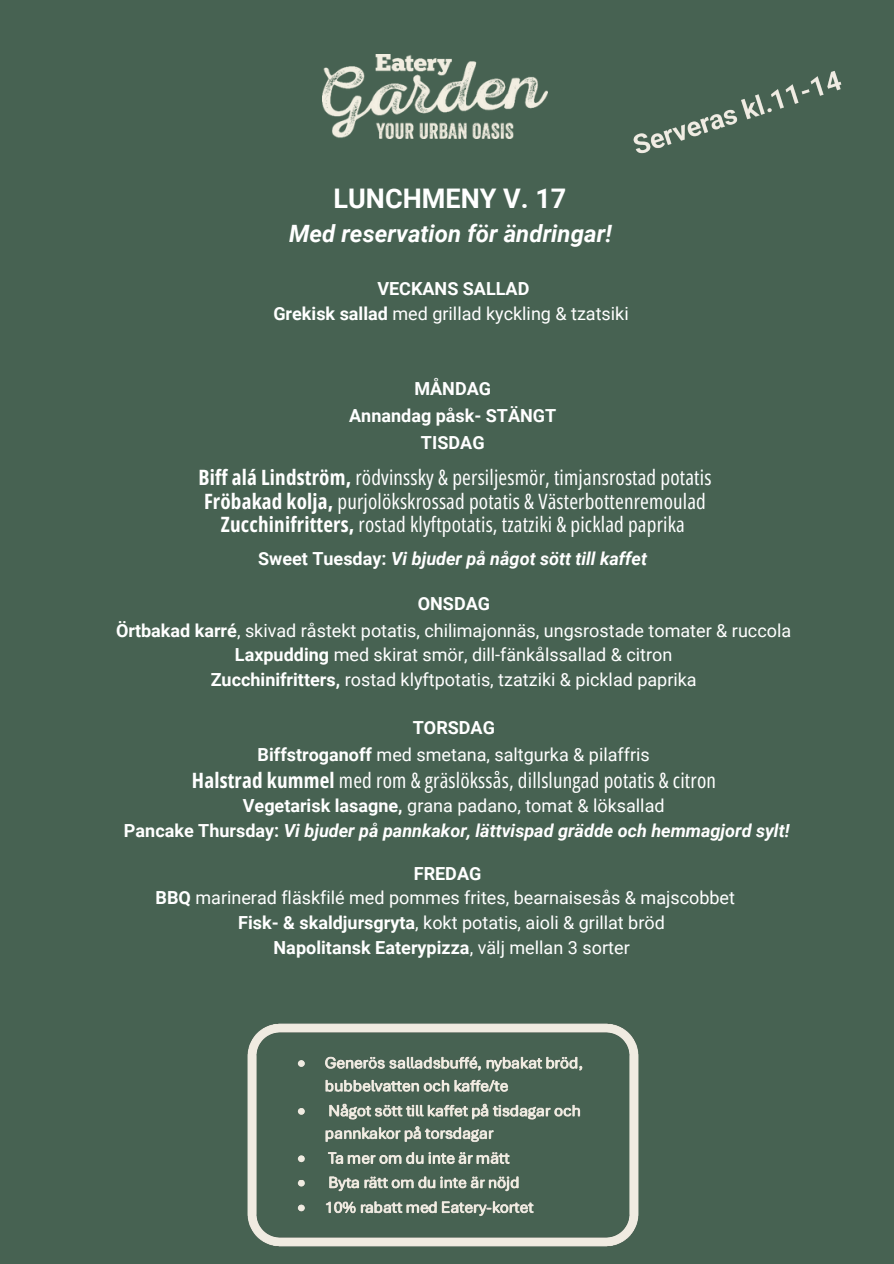
<style>
.page{position:relative;width:894px;height:1264px;background:#fff}
.page>*{position:absolute;margin:0;border:0;box-sizing:border-box;transform-origin:0 0}
.t1{font:700 27px "Roboto";color:#fff}
.t2{font:italic 700 23.85px "Roboto";letter-spacing:.005em;color:#fff}
.t3{font:21.15px/23.7px "Open Sans Condensed";letter-spacing:.01em;color:#fff;text-align:center}
.t4{font:18px/24.8px "Roboto";color:#fff;text-align:center}
.t5{font:italic 700 18px "Roboto";color:#fff}
.t6{font:700 18px/27px "Roboto";color:#fff;text-align:center}
.s1{font-weight:700}
.s2{font-style:normal}
.s3{font-weight:400}
</style>
<div class="page">
<div style="left:0;top:0;width:893px;height:1263px;background:#476252"></div>
<img style="left:323px;top:54px;width:224px;height:84px">
<img style="left:247px;top:1023px;width:392px;height:224px">
<img style="left:633px;top:71px;width:209px;height:83px">
<p class="t1" style="left:333px;top:183px;width:234px">LUNCHMENY V. 17</p>
<p class="t2" style="left:289px;top:220px;width:324px">Med reservation för ändringar!</p>
<h2 class="t4" style="left:273px;top:277px;width:357px"><span class="s1">VECKANS SALLAD<br>Grekisk sallad</span> med grillad kyckling &amp; tzatsiki</h2>
<p class="t6" style="left:349px;top:375px;width:209px">MÅNDAG<br>Annandag påsk- STÄNGT<br>TISDAG</p>
<p class="t3" style="left:198px;top:465px;width:514px"><span class="s1">Biff alá Lindström,</span> rödvinssky &amp; persiljesmör, timjansrostad potatis<br><span class="s1">Fröbakad kolja,</span> purjolökskrossad potatis &amp; Västerbottenremoulad<br><span class="s1">Zucchinifritters,</span> rostad klyftpotatis, tzatziki &amp; picklad paprika</p>
<p class="t5" style="left:258px;top:548px;width:390px"><span class="s2">Sweet Tuesday:</span> Vi bjuder på något sött till kaffet</p>
<p class="t6" style="left:417px;top:590px;width:74px">ONSDAG</p>
<p class="t4" style="left:116px;top:618px;width:676px"><span class="s1">Örtbakad karré</span>, skivad råstekt potatis, chilimajonnäs, ungsrostade tomater &amp; ruccola</p>
<p class="t4" style="left:235px;top:643px;width:439px"><span class="s1">Laxpudding</span> med skirat smör, dill-fänkålssallad &amp; citron</p>
<p class="t4" style="left:211px;top:667px;width:487px"><span class="s1">Zucchinifritters,</span> rostad klyftpotatis, tzatziki &amp; picklad paprika</p>
<p class="t6" style="left:412px;top:714px;width:84px">TORSDAG</p>
<p class="t4" style="left:257px;top:742px;width:393px"><span class="s1">Biffstroganoff</span> med smetana, saltgurka &amp; pilaffris</p>
<p class="t3" style="left:192px;top:768px;width:525px"><span class="s1">Halstrad kummel</span> med rom &amp; gräslökssås, dillslungad potatis &amp; citron</p>
<p class="t4" style="left:243px;top:793px;width:423px"><span class="s1">Vegetarisk lasagne,</span> grana padano, tomat &amp; löksallad</p>
<h3 class="t5" style="left:124px;top:819px;width:666px"><span class="s2">Pancake Thursday:</span> Vi bjuder på pannkakor, lättvispad grädde och hemmagjord sylt!</h3>
<p class="t6" style="left:413px;top:860px;width:69px">FREDAG</p>
<p class="t4" style="left:155px;top:885px;width:581px"><span class="s1">BBQ</span> marinerad fläskfilé med pommes frites, bearnaisesås &amp; majscobbet</p>
<p class="t4" style="left:238px;top:910px;width:428px"><span class="s1">Fisk- &amp; skaldjursgryta</span>, kokt potatis, aioli &amp; grillat bröd</p>
<p class="t6" style="left:273px;top:934px;width:357px">Napolitansk Eaterypizza<span class="s3">, välj mellan 3 sorter</span></p>
</div>
